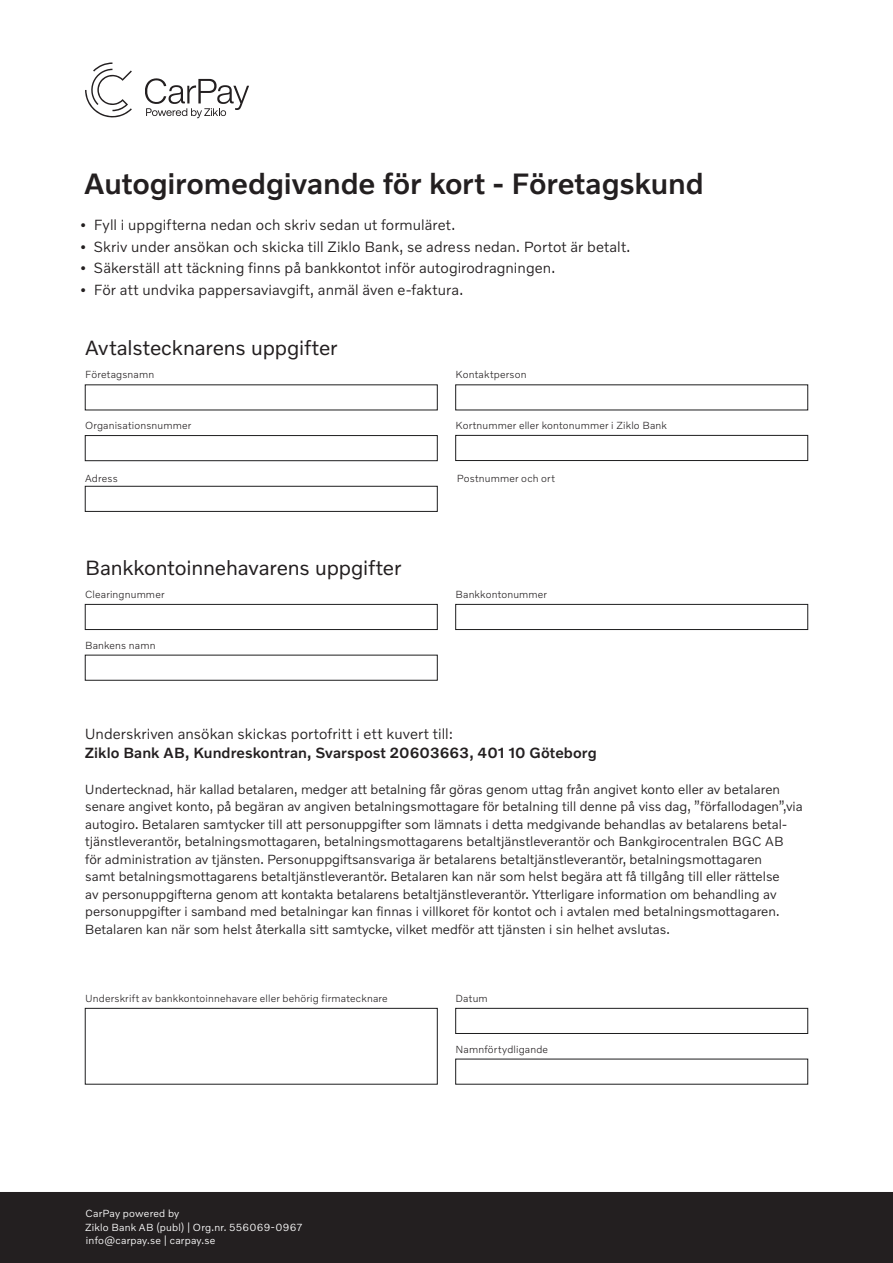
<style>
.page{position:relative;width:893px;height:1263px;background:#fff}
.page>*{position:absolute;margin:0;border:0;box-sizing:border-box;transform-origin:0 0}
.t1{font:500 30px "Volvo Novum";letter-spacing:-.005em;color:#231f20}
.t2{font:21px "Volvo Novum";letter-spacing:-.005em;color:#231f20}
.t3{font:300 15px "Volvo Novum";letter-spacing:.005em;color:#231f20}
.t4{font:500 15px "Volvo Novum";letter-spacing:.005em;color:#231f20}
.t5{font:300 13.5px/17.5px "Volvo Novum";color:#231f20}
.t6{font:300 10.5px "Volvo Novum";letter-spacing:.015em;color:#231f20}
.t7{font:300 10.5px/13.6px "Volvo Novum";letter-spacing:.02em;color:#fff}
</style>
<div class="page">
<svg style="left:85px;top:62px;width:164px;height:56px"></svg>
<div style="left:1px;top:1193px;width:891px;height:69px;background:#231f20"></div>
<div style="left:0;top:1192px;width:893px;height:71px;border:2px solid #231f20"></div>
<div style="left:85px;top:604px;width:352px;height:26px;background:#fff;border:1px solid #1d1d1e"></div>
<div style="left:455px;top:604px;width:353px;height:26px;background:#fff;border:1px solid #1d1d1e"></div>
<div style="left:455px;top:435px;width:353px;height:26px;background:#fff;border:1px solid #1d1d1e"></div>
<div style="left:455px;top:1008px;width:353px;height:26px;background:#fff;border:1px solid #1d1d1e"></div>
<div style="left:85px;top:435px;width:352px;height:26px;background:#fff;border:1px solid #1d1d1e"></div>
<div style="left:85px;top:486px;width:352px;height:26px;background:#fff;border:1px solid #1d1d1e"></div>
<div style="left:85px;top:1008px;width:352px;height:76px;background:#fff;border:1px solid #1d1d1e"></div>
<h1 class="t1" style="left:84px;top:164px;width:621px">Autogiromedgivande för kort - Företagskund</h1>
<p class="t3" style="left:80px;top:215px;width:377px">• Fyll i uppgifterna nedan och skriv sedan ut formuläret.</p>
<p class="t3" style="left:80px;top:237px;width:552px">• Skriv under ansökan och skicka till Ziklo Bank, se adress nedan. Portot är betalt.</p>
<p class="t3" style="left:80px;top:259px;width:477px">• Säkerställ att täckning finns på bankkontot inför autogirodragningen.</p>
<p class="t3" style="left:80px;top:280px;width:385px">• För att undvika pappersaviavgift, anmäl även e‑faktura.</p>
<h2 class="t2" style="left:85px;top:335px;width:254px">Avtalstecknarens uppgifter</h2>
<p class="t6" style="left:85px;top:368px;width:71px">Företagsnamn</p>
<p class="t6" style="left:85px;top:419px;width:108px">Organisationsnummer</p>
<p class="t6" style="left:85px;top:472px;width:34px">Adress</p>
<h2 class="t2" style="left:85px;top:554px;width:318px">Bankkontoinnehavarens uppgifter</h2>
<p class="t6" style="left:85px;top:587px;width:81px">Clearingnummer</p>
<p class="t6" style="left:85px;top:638px;width:72px">Bankens namn</p>
<p class="t6" style="left:455px;top:368px;width:73px">Kontaktperson</p>
<p class="t6" style="left:455px;top:418px;width:213px">Kortnummer eller kontonummer i Ziklo Bank</p>
<p class="t6" style="left:457px;top:472px;width:100px">Postnummer och ort</p>
<p class="t6" style="left:455px;top:587px;width:93px">Bankkontonummer</p>
<p class="t3" style="left:85px;top:724px;width:370px">Underskriven ansökan skickas portofritt i ett kuvert till:</p>
<p class="t4" style="left:85px;top:744px;width:513px">Ziklo Bank AB, Kundreskontran, Svarspost 20603663, 401 10 Göteborg</p>
<p class="t5" style="left:85px;top:780px;width:719px">Undertecknad, här kallad betalaren, medger att betalning får göras genom uttag från angivet konto eller av betalaren senare angivet konto, på begäran av angiven betalningsmottagare för betalning till denne på viss dag, ”förfallodagen”,via autogiro. Betalaren samtycker till att personuppgifter som lämnats i detta medgivande behandlas av betalarens betal&shy;tjänstleverantör, betalningsmottagaren, betalningsmottagarens betaltjänstleverantör och Bankgirocentralen BGC AB för administration av tjänsten. Personuppgiftsansvariga är betalarens betaltjänstleverantör, betalningsmottagaren<br>samt betalningsmottagarens betaltjänstleverantör. Betalaren kan när som helst begära att få tillgång till eller rättelse<br>av personuppgifterna genom att kontakta betalarens betaltjänstleverantör. Ytterligare information om behandling av personuppgifter i samband med betalningar kan finnas i villkoret för kontot och i avtalen med betalningsmottagaren.<br>Betalaren kan när som helst återkalla sitt samtycke, vilket medför att tjänsten i sin helhet avslutas.</p>
<p class="t6" style="left:85px;top:991px;width:304px">Underskrift av bankkontoinnehavare eller behörig firmatecknare</p>
<p class="t7" style="left:85px;top:1206px;width:219px">CarPay powered by<br>Ziklo Bank AB (publ) | Org.nr. 556069-0967 info@carpay.se | carpay.se</p>
<p class="t6" style="left:455px;top:991px;width:34px">Datum</p>
<p class="t6" style="left:455px;top:1042px;width:94px">Namnförtydligande</p>
</div>
